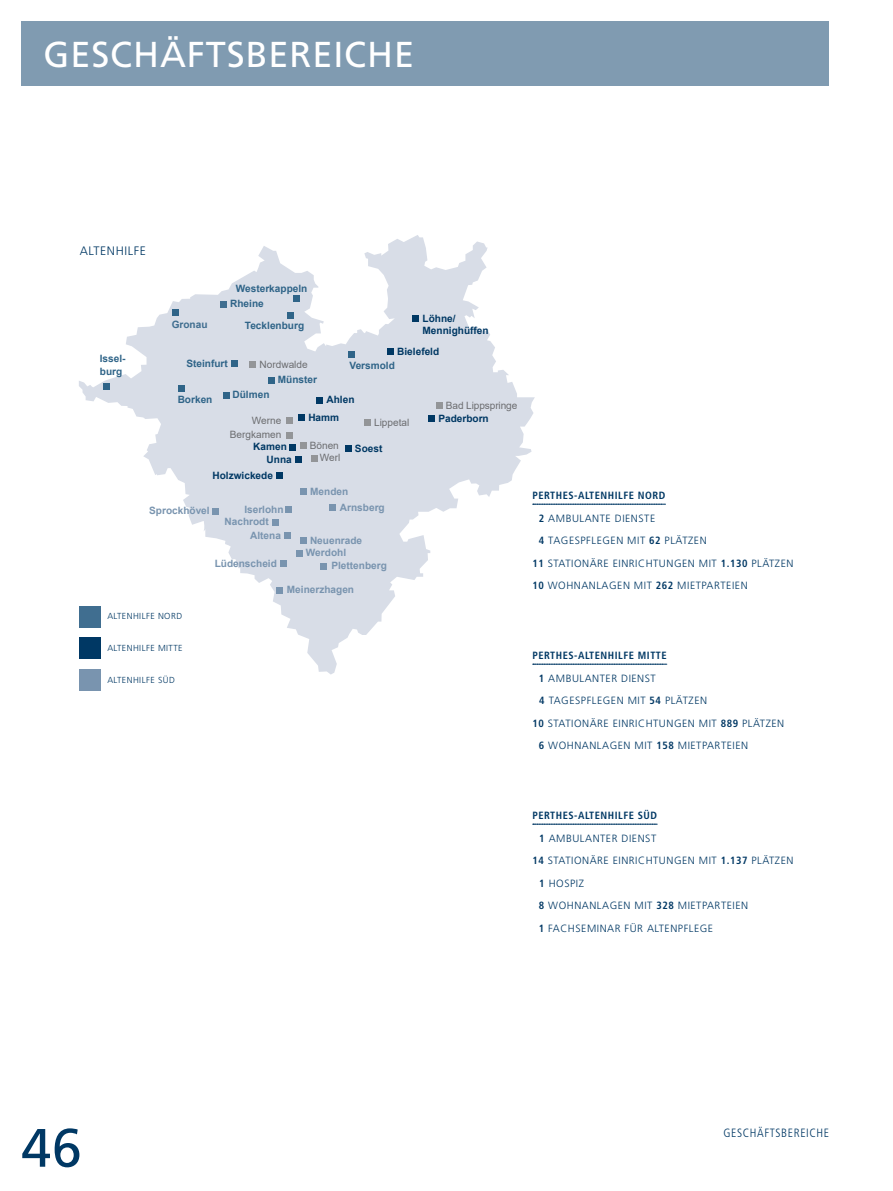
<style>
.page{position:relative;width:893px;height:1191px;background:#fff}
.page>*{position:absolute;margin:0;border:0;box-sizing:border-box;transform-origin:0 0}
.t1{font:54px "Frutiger LT Std";color:#003864}
.t2{font:36px "Frutiger LT Std";letter-spacing:.025em;color:#fff}
.t3{font:300 12.3px "Frutiger LT Std";letter-spacing:.05em;color:#003864}
.t4{font:300 condensed 12px "Frutiger LT Std";letter-spacing:.05em;color:#003864}
.t5{font:300 10.5px "Frutiger LT Std";letter-spacing:.05em;color:#003864}
.t6{font:700 condensed 10.5px "Frutiger LT Std";letter-spacing:.05em;color:#003864}
.t7{font:700 10.05px/12.5px "Arial";color:#7994af}
.t8{font:700 10.05px/12.1px "Arial";color:#2f6488}
.t9{font:700 10.05px/12.1px "Arial";color:#003864}
.t10{font:10.05px "Arial";color:#6c6d70}
.t11{font:700 10.05px "Arial";color:#406e90}
.t12{font:300 8.7px "Frutiger LT Std";letter-spacing:.05em;color:#003864}
.s1{font-weight:700;font-stretch:condensed}
</style>
<div class="page">
<svg style="left:79px;top:235px;width:456px;height:439px"></svg>
<div style="left:172px;top:309px;width:7px;height:7px;background:#2f6488"></div>
<div style="left:294px;top:295px;width:6px;height:7px;background:#2f6488"></div>
<div style="left:288px;top:312px;width:6px;height:7px;background:#2f6488"></div>
<svg style="left:220px;top:301px;width:6px;height:6px"></svg>
<div style="left:250px;top:361px;width:6px;height:7px;background:#939598"></div>
<div style="left:231px;top:360px;width:7px;height:7px;background:#2f6488"></div>
<div style="left:178px;top:385px;width:7px;height:7px;background:#2f6488"></div>
<div style="left:223px;top:392px;width:7px;height:6px;background:#2f6488"></div>
<div style="left:268px;top:377px;width:6px;height:7px;background:#2f6488"></div>
<div style="left:387px;top:348px;width:7px;height:7px;background:#003864"></div>
<div style="left:428px;top:415px;width:7px;height:7px;background:#003864"></div>
<div style="left:316px;top:397px;width:6px;height:7px;background:#003864"></div>
<div style="left:364px;top:419px;width:7px;height:7px;background:#939598"></div>
<div style="left:299px;top:414px;width:6px;height:7px;background:#003864"></div>
<div style="left:345px;top:445px;width:7px;height:7px;background:#003864"></div>
<div style="left:286px;top:432px;width:7px;height:7px;background:#939598"></div>
<div style="left:290px;top:444px;width:6px;height:7px;background:#003864"></div>
<svg style="left:311px;top:455px;width:6px;height:6px"></svg>
<div style="left:277px;top:472px;width:6px;height:7px;background:#003864"></div>
<div style="left:300px;top:488px;width:6px;height:7px;background:#7994af"></div>
<div style="left:329px;top:504px;width:7px;height:7px;background:#7994af"></div>
<div style="left:285px;top:506px;width:7px;height:7px;background:#7994af"></div>
<div style="left:300px;top:537px;width:7px;height:6px;background:#7994af"></div>
<div style="left:272px;top:519px;width:7px;height:6px;background:#7994af"></div>
<div style="left:212px;top:508px;width:7px;height:6px;background:#7994af"></div>
<div style="left:284px;top:532px;width:7px;height:7px;background:#7994af"></div>
<div style="left:296px;top:550px;width:7px;height:6px;background:#7994af"></div>
<div style="left:280px;top:560px;width:7px;height:7px;background:#7994af"></div>
<div style="left:320px;top:563px;width:7px;height:6px;background:#7994af"></div>
<div style="left:276px;top:587px;width:7px;height:6px;background:#7994af"></div>
<div style="left:300px;top:442px;width:6px;height:7px;background:#939598"></div>
<div style="left:103px;top:383px;width:7px;height:7px;background:#2f6488"></div>
<div style="left:412px;top:315px;width:7px;height:7px;background:#003864"></div>
<div style="left:348px;top:351px;width:7px;height:7px;background:#2f6488"></div>
<svg style="left:287px;top:418px;width:6px;height:6px"></svg>
<div style="left:295px;top:456px;width:7px;height:7px;background:#003864"></div>
<svg style="left:436px;top:402px;width:6px;height:6px"></svg>
<div style="left:21px;top:21px;width:808px;height:65px;background:#809bb1"></div>
<div style="left:80px;top:606px;width:21px;height:21px;background:#406e90"></div>
<div style="left:80px;top:638px;width:21px;height:21px;background:#003864"></div>
<div style="left:80px;top:669px;width:21px;height:21px;background:#7994af"></div>
<svg style="left:533px;top:504px;width:132px;height:1px"></svg>
<svg style="left:533px;top:664px;width:134px;height:1px"></svg>
<svg style="left:533px;top:824px;width:124px;height:1px"></svg>
<h2 class="t2" style="left:44px;top:33px;width:372px">GESCHÄFTSBEREICHE</h2>
<p class="t3" style="left:80px;top:244px;width:68px">ALTENHILFE</p>
<p class="t8" style="left:100px;top:353px;width:27px">Issel&shy;burg</p>
<p class="t8" style="left:230px;top:281px;width:79px;line-height:15.5px;text-indent:6px">Westerkappeln<br>Rheine</p>
<p class="t11" style="left:172px;top:317px;width:37px">Gronau</p>
<p class="t8" style="left:245px;top:319px;width:61px">Tecklenburg</p>
<p class="t9" style="left:423px;top:312px;width:68px">Löhne/<br>Mennighüffen</p>
<p class="t9" style="left:397px;top:345px;width:44px">Bielefeld</p>
<p class="t8" style="left:186px;top:357px;width:43px">Steinfurt</p>
<p class="t10" style="left:260px;top:357px;width:50px">Nordwalde</p>
<p class="t8" style="left:349px;top:360px;width:47px">Versmold</p>
<p class="t8" style="left:278px;top:374px;width:41px">Münster</p>
<p class="t8" style="left:178px;top:394px;width:36px">Borken</p>
<p class="t8" style="left:233px;top:389px;width:38px">Dülmen</p>
<p class="t9" style="left:327px;top:394px;width:30px">Ahlen</p>
<p class="t10" style="left:446px;top:398px;width:73px">Bad Lippspringe</p>
<p class="t10" style="left:252px;top:413px;width:31px">Werne</p>
<p class="t10" style="left:230px;top:427px;width:53px">Bergkamen</p>
<p class="t9" style="left:253px;top:440px;width:35px">Kamen</p>
<p class="t9" style="left:267px;top:453px;width:27px">Unna</p>
<p class="t9" style="left:212px;top:470px;width:62px">Holzwickede</p>
<p class="t9" style="left:308px;top:412px;width:32px">Hamm</p>
<p class="t10" style="left:320px;top:450px;width:22px">Werl</p>
<p class="t7" style="left:310px;top:485px;width:40px">Menden</p>
<p class="t10" style="left:374px;top:416px;width:37px">Lippetal</p>
<p class="t9" style="left:355px;top:442px;width:29px">Soest</p>
<p class="t10" style="left:310px;top:438px;width:31px">Bönen</p>
<p class="t9" style="left:438px;top:412px;width:52px">Paderborn</p>
<p class="t7" style="left:244px;top:503px;width:41px">Iserlohn</p>
<p class="t7" style="left:340px;top:501px;width:46px">Arnsberg</p>
<p class="t7" style="left:306px;top:534px;width:58px;text-indent:4px">Neuenrade<br>Werdohl</p>
<p class="t7" style="left:331px;top:559px;width:57px">Plettenberg</p>
<p class="t7" style="left:287px;top:584px;width:69px">Meinerzhagen</p>
<p class="t7" style="left:149px;top:504px;width:62px">Sprockhövel</p>
<p class="t7" style="left:225px;top:516px;width:46px">Nachrodt</p>
<p class="t7" style="left:250px;top:529px;width:32px">Altena</p>
<p class="t7" style="left:215px;top:557px;width:64px">Lüdenscheid</p>
<p class="t12" style="left:107px;top:611px;width:76px">ALTENHILFE NORD</p>
<p class="t12" style="left:107px;top:643px;width:77px">ALTENHILFE MITTE</p>
<p class="t12" style="left:107px;top:675px;width:69px">ALTENHILFE SÜD</p>
<p class="t6" style="left:532px;top:489px;width:135px">PERTHES-ALTENHILFE NORD</p>
<p class="t5" style="left:539px;top:512px;width:118px"><span class="s1">2</span> AMBULANTE DIENSTE</p>
<p class="t5" style="left:539px;top:534px;width:169px"><span class="s1">4</span> TAGESPFLEGEN MIT <span class="s1">62</span> PLÄTZEN</p>
<p class="t5" style="left:532px;top:557px;width:263px"><span class="s1">11</span> STATIONÄRE EINRICHTUNGEN MIT <span class="s1">1.130</span> PLÄTZEN</p>
<p class="t5" style="left:532px;top:579px;width:217px"><span class="s1">10</span> WOHNANLAGEN MIT <span class="s1">262</span> MIETPARTEIEN</p>
<p class="t6" style="left:532px;top:649px;width:136px">PERTHES-ALTENHILFE MITTE</p>
<p class="t5" style="left:539px;top:672px;width:118px"><span class="s1">1</span> AMBULANTER DIENST</p>
<p class="t5" style="left:539px;top:694px;width:169px"><span class="s1">4</span> TAGESPFLEGEN MIT <span class="s1">54</span> PLÄTZEN</p>
<p class="t5" style="left:532px;top:717px;width:253px"><span class="s1">10</span> STATIONÄRE EINRICHTUNGEN MIT <span class="s1">889</span> PLÄTZEN</p>
<p class="t5" style="left:539px;top:739px;width:211px"><span class="s1">6</span> WOHNANLAGEN MIT <span class="s1">158</span> MIETPARTEIEN</p>
<p class="t6" style="left:532px;top:809px;width:126px">PERTHES-ALTENHILFE SÜD</p>
<p class="t5" style="left:539px;top:832px;width:118px"><span class="s1">1</span> AMBULANTER DIENST</p>
<p class="t5" style="left:532px;top:854px;width:263px"><span class="s1">14</span> STATIONÄRE EINRICHTUNGEN MIT <span class="s1">1.137</span> PLÄTZEN</p>
<p class="t5" style="left:539px;top:877px;width:46px"><span class="s1">1</span> HOSPIZ</p>
<p class="t5" style="left:539px;top:899px;width:211px"><span class="s1">8</span> WOHNANLAGEN MIT <span class="s1">328</span> MIETPARTEIEN</p>
<p class="t5" style="left:539px;top:922px;width:176px"><span class="s1">1</span> FACHSEMINAR FÜR ALTENPFLEGE</p>
<h1 class="t1" style="left:21px;top:1116px;width:62px">46</h1>
<p class="t4" style="left:723px;top:1125px;width:107px">GESCHÄFTSBEREICHE</p>
</div>
